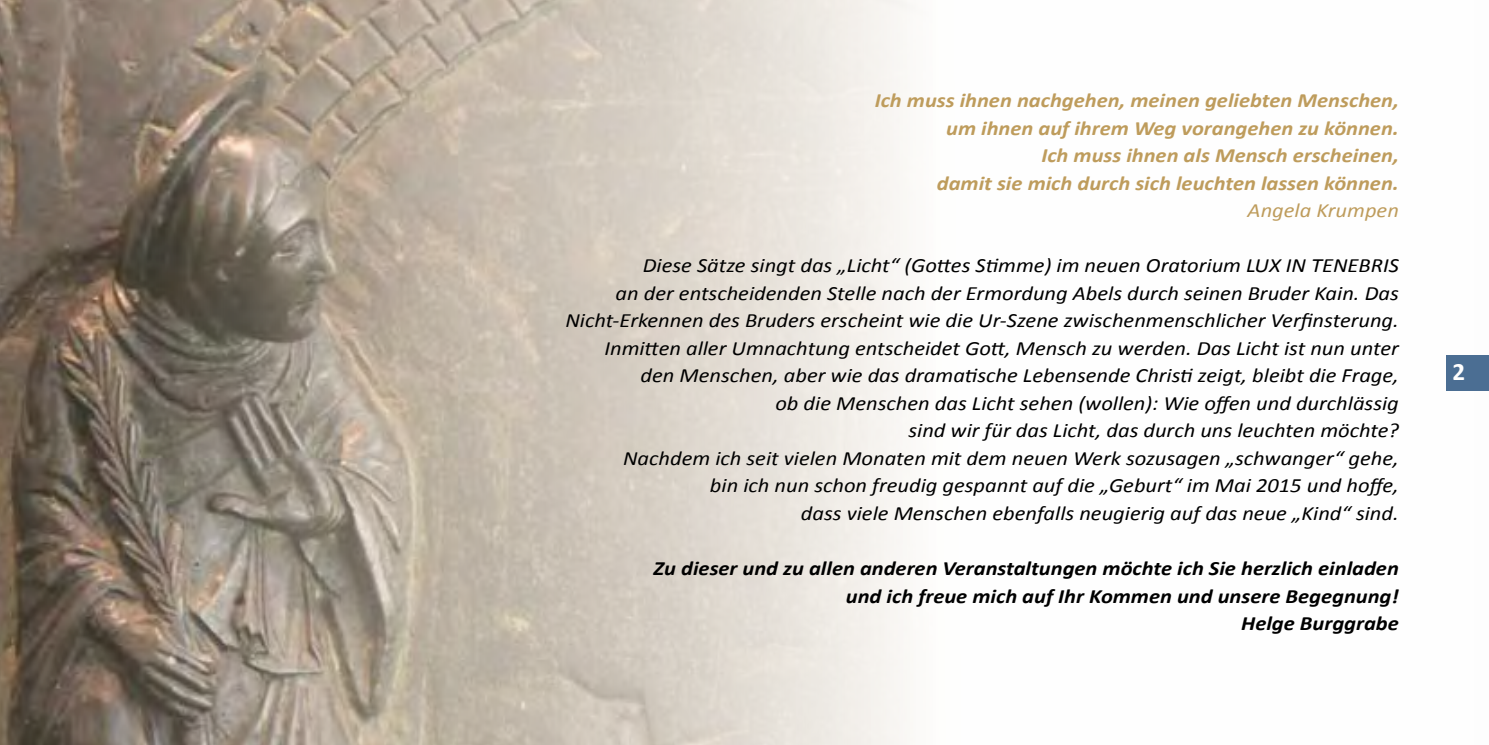
<style>
.page{position:relative;width:1489px;height:745px;background:#fff}
.page>*{position:absolute;margin:0;border:0;box-sizing:border-box;transform-origin:0 0}
.t1{font:700 25px "Calibri";color:#fff}
.t2{font:italic 20.25px/27.5px "Calibri";color:#000;text-align:right;scale:1.11 1}
.t3{font:italic 700 20.25px/27.5px "Calibri";color:#be9c5c;text-align:right;scale:1.11 1}
.t4{font:italic 700 20.25px/27.5px "Calibri";color:#000;text-align:right;scale:1.11 1}
.t5{font:italic 20.25px "Calibri";color:#be9c5c;scale:1.11 1}
</style>
<div class="page">
<img style="left:0;top:0;width:1488px;height:744px">
<div style="left:1446px;top:354px;width:42px;height:36px;background:#4b6e93"></div>
<p class="t3" style="left:874px;top:85px;width:474px">Ich muss ihnen nachgehen, meinen geliebten Menschen, um ihnen auf ihrem Weg vorangehen zu können.<br>Ich muss ihnen als Mensch erscheinen,<br>damit sie mich durch sich leuchten lassen können.</p>
<p class="t5" style="left:1247px;top:198px;width:138px">Angela Krumpen</p>
<p class="t2" style="left:565px;top:250px;width:752px">Diese Sätze singt das „Licht“ (Gottes Stimme) im neuen Oratorium LUX IN TENEBRIS<br>an der entscheidenden Stelle nach der Ermordung Abels durch seinen Bruder Kain. Das Nicht-Erkennen des Bruders erscheint wie die Ur-Szene zwischenmenschlicher Verfinsterung.<br>Inmitten aller Umnachtung entscheidet Gott, Mensch zu werden. Das Licht ist nun unter<br>den Menschen, aber wie das dramatische Lebensende Christi zeigt, bleibt die Frage,<br>ob die Menschen das Licht sehen (wollen): Wie offen und durchlässig<br>sind wir für das Licht, das durch uns leuchten möchte?<br>Nachdem ich seit vielen Monaten mit dem neuen Werk sozusagen „schwanger“ gehe,<br>bin ich nun schon freudig gespannt auf die „Geburt“ im Mai 2015 und hoffe,<br>dass viele Menschen ebenfalls neugierig auf das neue „Kind“ sind.</p>
<p class="t4" style="left:653px;top:553px;width:673px">Zu dieser und zu allen anderen Veranstaltungen möchte ich Sie herzlich einladen und ich freue mich auf Ihr Kommen und unsere Begegnung!<br>Helge Burggrabe</p>
<p class="t1" style="left:1452px;top:356px;width:14px">2</p>
</div>
